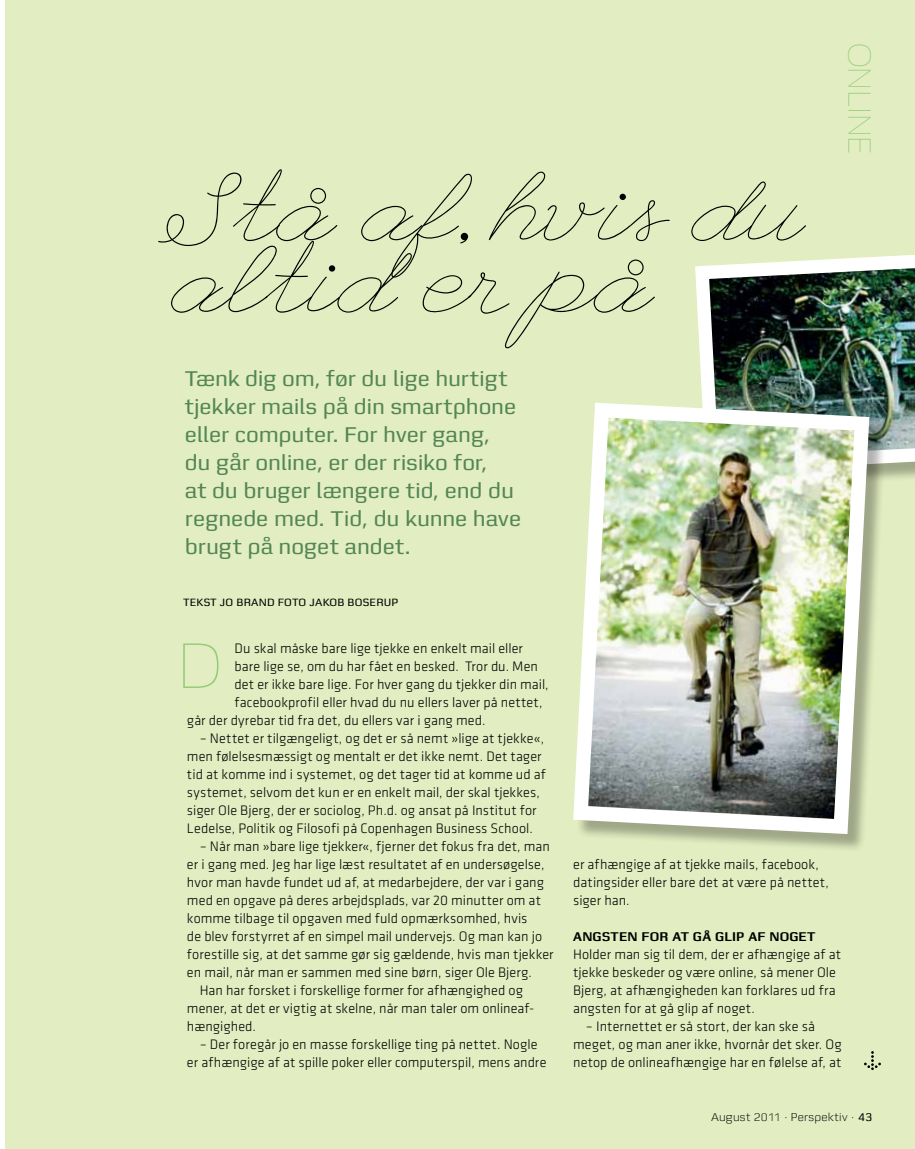
<style>
.page{position:relative;width:915px;height:1149px;background:#fff}
.page>*{position:absolute;margin:0;border:0;box-sizing:border-box;transform-origin:0 0}
.t1{font:65.4px/71.6px "League Script Thin League Script";color:#000}
.t2{font:100 60px "Antenna";color:#94cc79}
.t3{font:100 30px "Antenna";color:#94cc79}
.t4{font:22.65px/27.9px "Zetta Sans";letter-spacing:.01em;color:#538655}
.t5{font:300 14.25px/18px "Klavika";letter-spacing:.005em;color:#000}
.t6{font:700 13.5px "Zetta Sans";letter-spacing:.025em;color:#000}
.t7{font:300 12px "Zetta Sans";letter-spacing:.02em;color:#000}
.t8{font:11.25px "Zetta Sans";letter-spacing:.025em;color:#000}
.s1{font-weight:400}
</style>
<div class="page">
<div style="left:6px;top:0;width:908px;height:1148px;background:#e2edc1"></div>
<img style="left:695px;top:255px;width:219px;height:224px">
<svg style="left:864px;top:1051px;width:16px;height:18px"></svg>
<div style="left:575px;top:405px;width:312px;height:447px;background:#000;opacity:.3"></div>
<img style="left:573px;top:395px;width:303px;height:446px">
<h1 class="t1" style="left:173px;top:181px;width:634px">Stå af, hvis du altid er på</h1>
<h3 class="t4" style="left:185px;top:365px;width:338px">Tænk dig om, før du lige hurtigt tjekker mails på din smartphone eller computer. For hver gang, du går online, er der risiko for,<br>at du bruger længere tid, end du regnede med. Tid, du kunne have brugt på noget andet.</h3>
<p class="t8" style="left:183px;top:596px;width:217px">Tekst Jo Brand Foto Jakob Boserup</p>
<h3 class="t3" style="left:876px;top:43px;width:109px;rotate:90deg">ONLINE</h3>
<h2 class="t2" style="left:177px;top:630px;width:45px">D</h2>
<p class="t5" style="left:234px;top:639px;width:290px">Du skal måske bare lige tjekke en enkelt mail eller</p>
<p class="t5" style="left:234px;top:657px;width:305px">bare lige se, om du har fået en besked. Tror du. Men</p>
<p class="t5" style="left:234px;top:675px;width:315px">det er ikke bare lige. For hver gang du tjekker din mail,</p>
<p class="t5" style="left:234px;top:693px;width:309px">facebookprofil eller hvad du nu ellers laver på nettet,</p>
<p class="t5" style="left:187px;top:711px;width:300px">går der dyrebar tid fra det, du ellers var i gang med.</p>
<p class="t5" style="left:187px;top:729px;width:360px;text-indent:13px">– Nettet er tilgængeligt, og det er så nemt »lige at tjekke«, men følelsesmæssigt og mentalt er det ikke nemt. Det tager tid at komme ind i systemet, og det tager tid at komme ud af systemet, selvom det kun er en enkelt mail, der skal tjekkes, siger Ole Bjerg, der er sociolog, Ph.d. og ansat på Institut for Ledelse, Politik og Filosofi på Copenhagen Business School.</p>
<p class="t5" style="left:200px;top:837px;width:351px">– Når man »bare lige tjekker«, fjerner det fokus fra det, man</p>
<p class="t5" style="left:187px;top:855px;width:359px">er i gang med. Jeg har lige læst resultatet af en undersøgelse,</p>
<p class="t5" style="left:187px;top:873px;width:358px">hvor man havde fundet ud af, at medarbejdere, der var i gang</p>
<p class="t5" style="left:187px;top:891px;width:355px">med en opgave på deres arbejdsplads, var 20 minutter om at</p>
<p class="t5" style="left:187px;top:909px;width:342px">komme tilbage til opgaven med fuld opmærksomhed, hvis</p>
<p class="t5" style="left:187px;top:927px;width:356px">de blev forstyrret af en simpel mail undervejs. Og man kan jo</p>
<p class="t5" style="left:187px;top:945px;width:368px">forestille sig, at det samme gør sig gældende, hvis man tjekker</p>
<p class="t5" style="left:187px;top:963px;width:346px">en mail, når man er sammen med sine børn, siger Ole Bjerg.</p>
<p class="t5" style="left:200px;top:981px;width:325px">Han har forsket i forskellige former for afhængighed og</p>
<p class="t5" style="left:187px;top:999px;width:349px">mener, at det er vigtig at skelne, når man taler om onlineaf-</p>
<p class="t5" style="left:187px;top:1017px;width:71px">hængighed.</p>
<p class="t5" style="left:187px;top:1035px;width:361px;text-align:center">– Der foregår jo en masse forskellige ting på nettet. Nogle<br>er afhængige af at spille poker eller computerspil, mens andre</p>
<p class="t5" style="left:573px;top:855px;width:257px">er afhængige af at tjekke mails, facebook, datingsider eller bare det at være på nettet, siger han.</p>
<p class="t6" style="left:573px;top:929px;width:78px">ANGSTEN FOR</p>
<p class="t6" style="left:672px;top:929px;width:60px">AT GÅ GLIP</p>
<p class="t6" style="left:748px;top:929px;width:66px">AF NOGET</p>
<p class="t5" style="left:573px;top:945px;width:269px">Holder man sig til dem, der er afhængige af at tjekke beskeder og være online, så mener Ole Bjerg, at afhængigheden kan forklares ud fra angsten for at gå glip af noget.</p>
<p class="t5" style="left:573px;top:1017px;width:270px;text-indent:13px">– Internettet er så stort, der kan ske så meget, og man aner ikke, hvornår det sker. Og netop de onlineafhængige har en følelse af, at</p>
<p class="t7" style="left:710px;top:1110px;width:163px">August 2011 · Perspektiv · <span class="s1">43</span></p>
</div>
